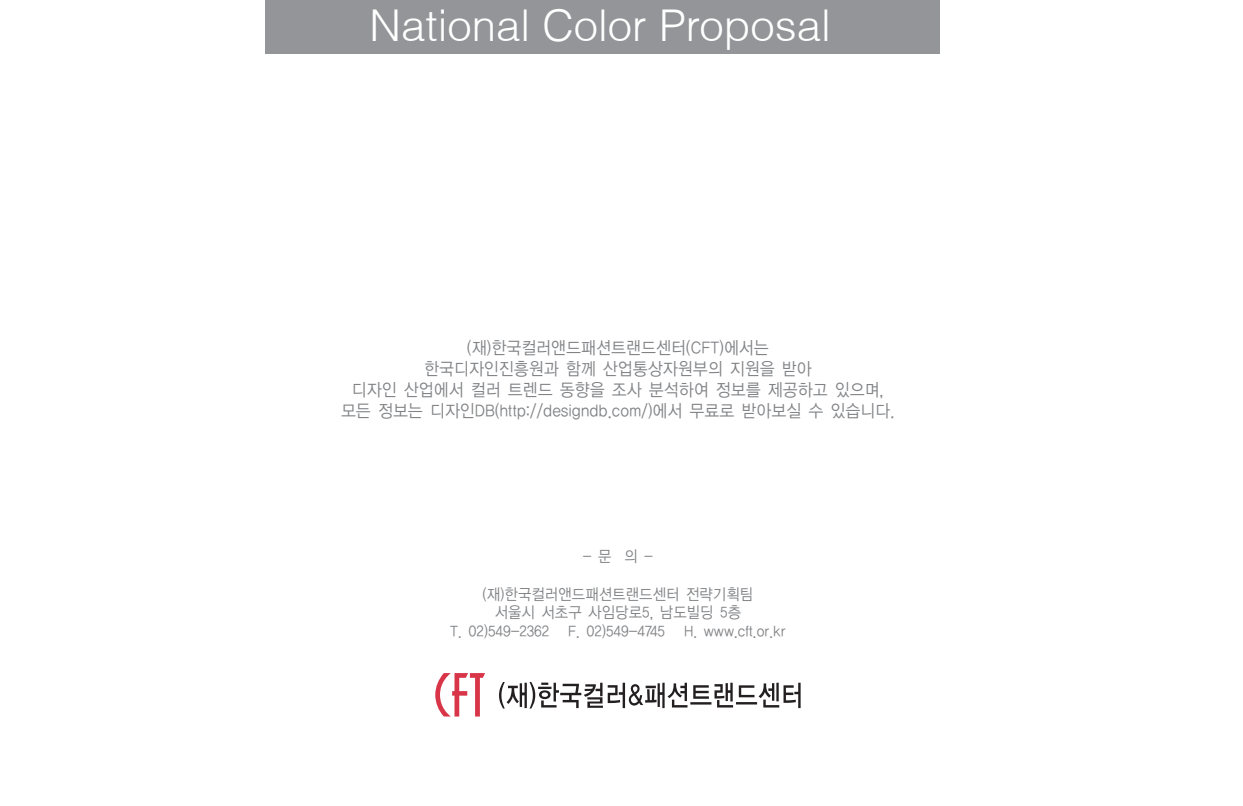
<style>
.page{position:relative;width:1243px;height:806px;background:#fff}
.page>*{position:absolute;margin:0;border:0;box-sizing:border-box;transform-origin:0 0}
.t1{font:300 43.75px "Helvetica";color:#fff}
.t2{font:17.5px/21px "YDIYGO120 KS Cpc EUC H";letter-spacing:-.05em;color:#808285;text-align:center;scale:.9 1}
.t3{font:15.75px/18.9px "YDIYGO120 KS Cpc EUC H";letter-spacing:-.05em;color:#808285;text-align:center;scale:.9 1}
</style>
<div class="page">
<svg style="left:499px;top:682px;width:301px;height:26px"></svg>
<svg style="left:435px;top:673px;width:50px;height:43px"></svg>
<div style="left:265px;top:0;width:675px;height:54px;background:#939598"></div>
<h1 class="t1" style="left:370px;top:-2px;width:463px">National Color Proposal</h1>
<p class="t2" style="left:341px;top:337px;width:617px">(재)한국컬러앤드패션트랜드센터(CFT)에서는<br>한국디자인진흥원과 함께 산업통상자원부의 지원을 받아<br>디자인 산업에서 컬러 트렌드 동향을 조사 분석하여 정보를 제공하고 있으며, 모든 정보는 디자인DB(http://designdb.com/)에서 무료로 받아보실 수 있습니다.</p>
<p class="t3" style="left:582px;top:546px;width:80px">- 문 의 -</p>
<p class="t3" style="left:450px;top:584px;width:375px">(재)한국컬러앤드패션트랜드센터 전략기획팀<br>서울시 서초구 사임당로5, 남도빌딩 5층<br>T. 02)549-2362 F. 02)549-4745 H. www.cft.or.kr</p>
</div>
